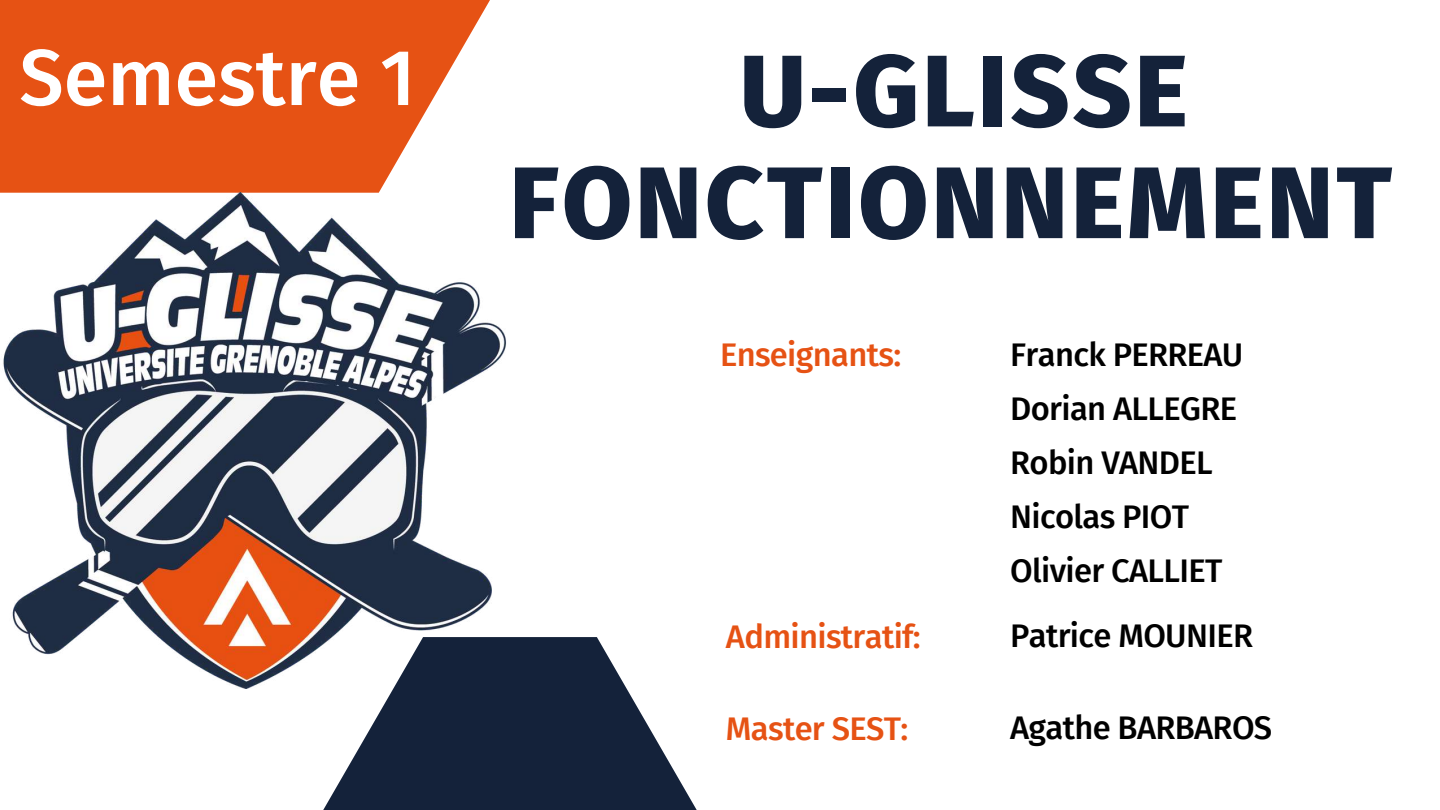
<style>
.page{position:relative;width:1440px;height:810px;background:#fff}
.page>*{position:absolute;margin:0;border:0;box-sizing:border-box;transform-origin:0 0}
.t1{font:800 101.6px/111.8px "Fira Sans";letter-spacing:.03em;color:#14223a;text-align:center}
.t2{font:500 79.2px "Fira Sans";color:#fff}
.t3{font:500 32.7px/54px "Fira Sans";letter-spacing:-.02em;color:#000}
.t4{font:500 32.7px "Fira Sans";letter-spacing:-.02em;color:#e65214}
</style>
<div class="page">
<svg style="left:323px;top:637px;width:374px;height:173px;fill:#14223a"></svg>
<svg style="left:0;top:0;width:490px;height:193px;fill:#e65214"></svg>
<img style="left:3px;top:193px;width:507px;height:495px">
<h2 class="t2" style="left:19px;top:31px;width:398px">Semestre 1</h2>
<h1 class="t1" style="left:510px;top:36px;width:884px">U-GLISSE<br>FONCTIONNEMENT</h1>
<p class="t4" style="left:720px;top:335px;width:183px">Enseignants:</p>
<p class="t3" style="left:1010px;top:328px;width:235px">Franck PERREAU<br>Dorian ALLEGRE<br>Robin VANDEL<br>Nicolas PIOT<br>Olivier CALLIET</p>
<p class="t4" style="left:726px;top:617px;width:196px">Administratif:</p>
<p class="t3" style="left:1010px;top:610px;width:244px">Patrice MOUNIER</p>
<p class="t4" style="left:726px;top:709px;width:184px">Master SEST:</p>
<p class="t3" style="left:1010px;top:701px;width:264px">Agathe BARBAROS</p>
</div>
